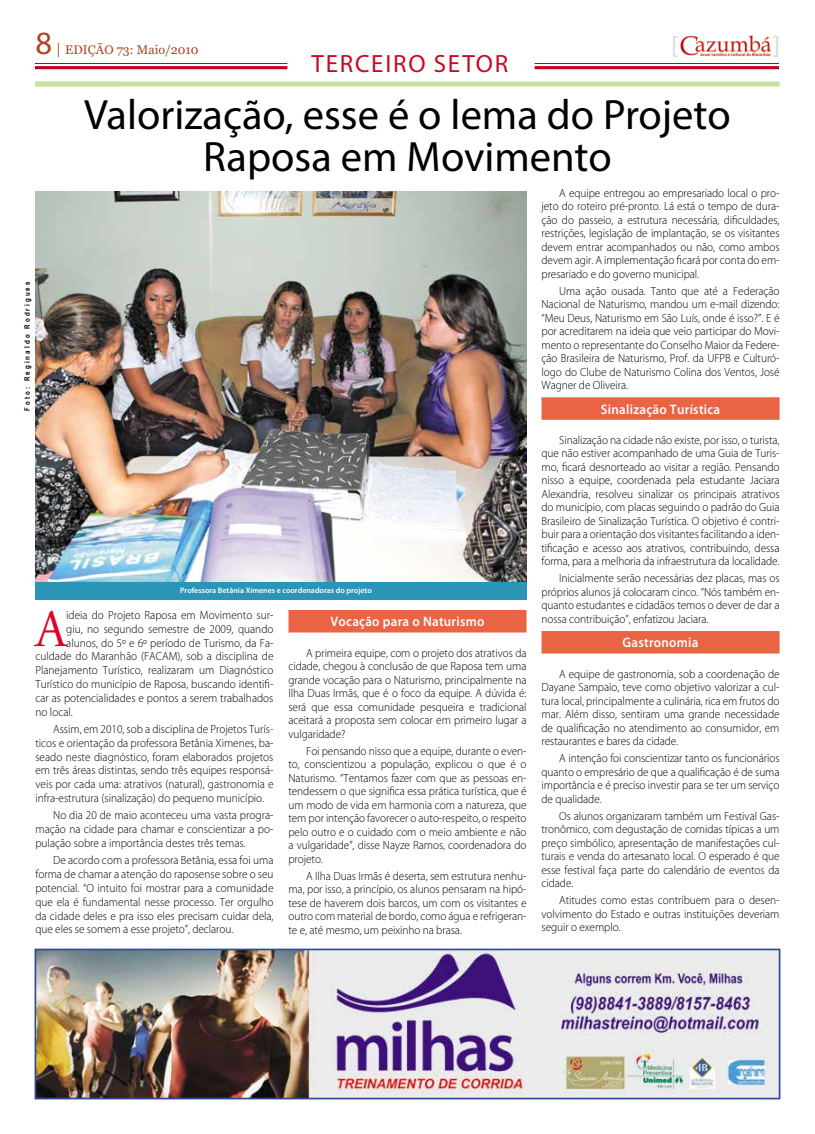
<style>
.page{position:relative;width:815px;height:1134px;background:#fff}
.page>*{position:absolute;margin:0;border:0;box-sizing:border-box;transform-origin:0 0}
.t1{font:52.62px "Adobe Garamond Pro";color:#df0023;scale:.95 1}
.t2{font:42.5px/42.5px "Myriad Pro";color:#000;text-align:center}
.t3{font:25px "Myriad Pro";letter-spacing:.07em;color:#c60a27}
.t4{font:600 13.75px "Myriad Pro";letter-spacing:.02em;color:#fff;scale:.95 1}
.t5{font:12.5px "Georgia";color:#b04223}
.t6{font:300 11.88px/13.5px "Myriad Pro";letter-spacing:-.005em;color:#000;text-align:justify;scale:.95 1}
.t7{font:600 7.88px "Myriad Pro";color:#fff}
.t8{font:700 7.5px "Arial Narrow";letter-spacing:.28em;color:#000}
.s1{font-family:"Myriad";font-size:32.5px}
.s2{font-size:15px}
</style>
<div class="page">
<img style="left:673px;top:35px;width:105px;height:22px">
<div style="left:288px;top:610px;width:238px;height:22px;background:#e96443"></div>
<div style="left:541px;top:397px;width:239px;height:23px;background:#e96443"></div>
<div style="left:541px;top:631px;width:239px;height:22px;background:#e96443"></div>
<img style="left:35px;top:952px;width:745px;height:147px">
<div style="left:35px;top:81px;width:745px;height:5px;background:#c8e19d"></div>
<img style="left:35px;top:192px;width:491px;height:390px">
<hr style="left:535px;top:63px;width:244px;height:1px;background:#bc001d">
<hr style="left:535px;top:66px;width:244px;height:3px;background:#bc001d">
<hr style="left:35px;top:63px;width:252px;height:1px;background:#bc001d">
<hr style="left:35px;top:66px;width:252px;height:3px;background:#bc001d">
<div style="left:35px;top:582px;width:492px;height:18px;background:#2b95b8"></div>
<p class="t5" style="left:35px;top:42px;width:165px"><span class="s1">8</span> <span class="s2">|</span> EDIÇÃO 73: Maio/2010</p>
<h3 class="t3" style="left:312px;top:48px;width:198px">TERCEIRO SETOR</h3>
<h2 class="t2" style="left:84px;top:92px;width:648px">Valorização, esse é o lema do Projeto<br>Raposa em Movimento</h2>
<p class="t8" style="left:22px;top:411px;width:131px;rotate:-90deg">Foto: Reginaldo Rodrigues</p>
<p class="t7" style="left:180px;top:585px;width:193px">Professora Betânia Ximenes e coordenadoras do projeto</p>
<h1 class="t1" style="left:35px;top:598px;width:34px">A</h1>
<p class="t6" style="left:66px;top:608px;width:220px">ideia do Projeto Raposa em Movimento sur-</p>
<p class="t6" style="left:66px;top:622px;width:220px">giu, no segundo semestre de 2009, quando</p>
<p class="t6" style="left:66px;top:636px;width:220px">alunos, do 5º e 6º período de Turismo, da Fa-</p>
<p class="t6" style="left:35px;top:650px;width:252px">culdade do Maranhão (FACAM), sob a disciplina de</p>
<p class="t6" style="left:35px;top:663px;width:252px">Planejamento Turístico, realizaram um Diagnóstico</p>
<p class="t6" style="left:35px;top:677px;width:252px">Turístico do município de Raposa, buscando identifi-</p>
<p class="t6" style="left:35px;top:691px;width:252px">car as potencialidades e pontos a serem trabalhados</p>
<p class="t6" style="left:35px;top:705px;width:41px">no local.</p>
<p class="t6" style="left:35px;top:722px;width:252px;text-indent:18px">Assim, em 2010, sob a disciplina de Projetos Turís&shy;ticos e orientação da professora Betânia Ximenes, ba&shy;seado neste diagnóstico, foram elaborados projetos em três áreas distintas, sendo três equipes responsá&shy;veis por cada uma: atrativos (natural), gastronomia e infra-estrutura (sinalização) do pequeno município.</p>
<p class="t6" style="left:35px;top:808px;width:252px;text-indent:18px">No dia 20 de maio aconteceu uma vasta progra&shy;mação na cidade para chamar e conscientizar a po&shy;pulação sobre a importância destes três temas.</p>
<p class="t6" style="left:35px;top:853px;width:252px;text-indent:18px">De acordo com a professora Betânia, essa foi uma forma de chamar a atenção do raposense sobre o seu potencial. “O intuito foi mostrar para a comunidade que ela é fundamental nesse processo. Ter orgulho da cidade deles e pra isso eles precisam cuidar dela, que eles se somem a esse projeto”, declarou.</p>
<p class="t4" style="left:330px;top:613px;width:164px">Vocação para o Naturismo</p>
<p class="t6" style="left:288px;top:646px;width:252px;text-indent:18px">A primeira equipe, com o projeto dos atrativos da cidade, chegou à conclusão de que Raposa tem uma grande vocação para o Naturismo, principalmente na Ilha Duas Irmãs, que é o foco da equipe. A dúvida é: será que essa comunidade pesqueira e tradicional aceitará a proposta sem colocar em primeiro lugar a vulgaridade?</p>
<p class="t6" style="left:288px;top:744px;width:252px;text-indent:18px">Foi pensando nisso que a equipe, durante o even&shy;to, conscientizou a população, explicou o que é o Naturismo. “Tentamos fazer com que as pessoas en&shy;tendessem o que significa essa prática turística, que é um modo de vida em harmonia com a natureza, que tem por intenção favorecer o auto-respeito, o respeito pelo outro e o cuidado com o meio ambiente e não a vulgaridade”, disse Nayze Ramos, coordenadora do projeto.</p>
<p class="t6" style="left:288px;top:869px;width:252px;text-indent:18px">A Ilha Duas Irmãs é deserta, sem estrutura nenhu&shy;ma, por isso, a princípio, os alunos pensaram na hipó&shy;tese de haverem dois barcos, um com os visitantes e outro com material de bordo, como água e refrigeran&shy;te e, até mesmo, um peixinho na brasa.</p>
<p class="t6" style="left:541px;top:186px;width:252px;text-indent:18px">A equipe entregou ao empresariado local o pro&shy;jeto do roteiro pré-pronto. Lá está o tempo de dura&shy;ção do passeio, a estrutura necessária, dificuldades, restrições, legislação de implantação, se os visitantes devem entrar acompanhados ou não, como ambos devem agir. A implementação ficará por conta do em&shy;presariado e do governo municipal.</p>
<p class="t6" style="left:541px;top:284px;width:252px;text-indent:18px">Uma ação ousada. Tanto que até a Federação Nacional de Naturismo, mandou um e-mail dizendo: “Meu Deus, Naturismo em São Luís, onde é isso?”. E é por acreditarem na ideia que veio participar do Movi&shy;mento o representante do Conselho Maior da Federe&shy;ção Brasileira de Naturismo, Prof. da UFPB e Culturó&shy;logo do Clube de Naturismo Colina dos Ventos, José Wagner de Oliveira.</p>
<p class="t4" style="left:601px;top:400px;width:127px">Sinalização Turística</p>
<p class="t6" style="left:541px;top:433px;width:252px;text-indent:18px">Sinalização na cidade não existe, por isso, o turista, que não estiver acompanhado de uma Guia de Turis&shy;mo, ficará desnorteado ao visitar a região. Pensando nisso a equipe, coordenada pela estudante Jaciara Alexandria, resolveu sinalizar os principais atrativos do município, com placas seguindo o padrão do Guia Brasileiro de Sinalização Turística. O objetivo é contri&shy;buir para a orientação dos visitantes facilitando a iden&shy;tificação e acesso aos atrativos, contribuindo, dessa forma, para a melhoria da infraestrutura da localidade.</p>
<p class="t6" style="left:541px;top:572px;width:252px;text-indent:18px">Inicialmente serão necessárias dez placas, mas os próprios alunos já colocaram cinco. “Nós também en&shy;quanto estudantes e cidadãos temos o dever de dar a nossa contribuição”, enfatizou Jaciara.</p>
<p class="t4" style="left:623px;top:634px;width:81px">Gastronomia</p>
<p class="t6" style="left:541px;top:667px;width:252px;text-indent:18px">A equipe de gastronomia, sob a coordenação de Dayane Sampaio, teve como objetivo valorizar a cul&shy;tura local, principalmente a culinária, rica em frutos do mar. Além disso, sentiram uma grande necessidade de qualificação no atendimento ao consumidor, em restaurantes e bares da cidade.</p>
<p class="t6" style="left:541px;top:751px;width:252px;text-indent:18px">A intenção foi conscientizar tanto os funcionários quanto o empresário de que a qualificação é de suma importância e é preciso investir para se ter um serviço de qualidade.</p>
<p class="t6" style="left:541px;top:809px;width:252px;text-indent:18px">Os alunos organizaram também um Festival Gas&shy;tronômico, com degustação de comidas típicas a um preço simbólico, apresentação de manifestações cul&shy;turais e venda do artesanato local. O esperado é que esse festival faça parte do calendário de eventos da cidade.</p>
<p class="t6" style="left:541px;top:893px;width:252px;text-indent:18px">Atitudes como estas contribuem para o desen&shy;volvimento do Estado e outras instituições deveriam seguir o exemplo.</p>
</div>
